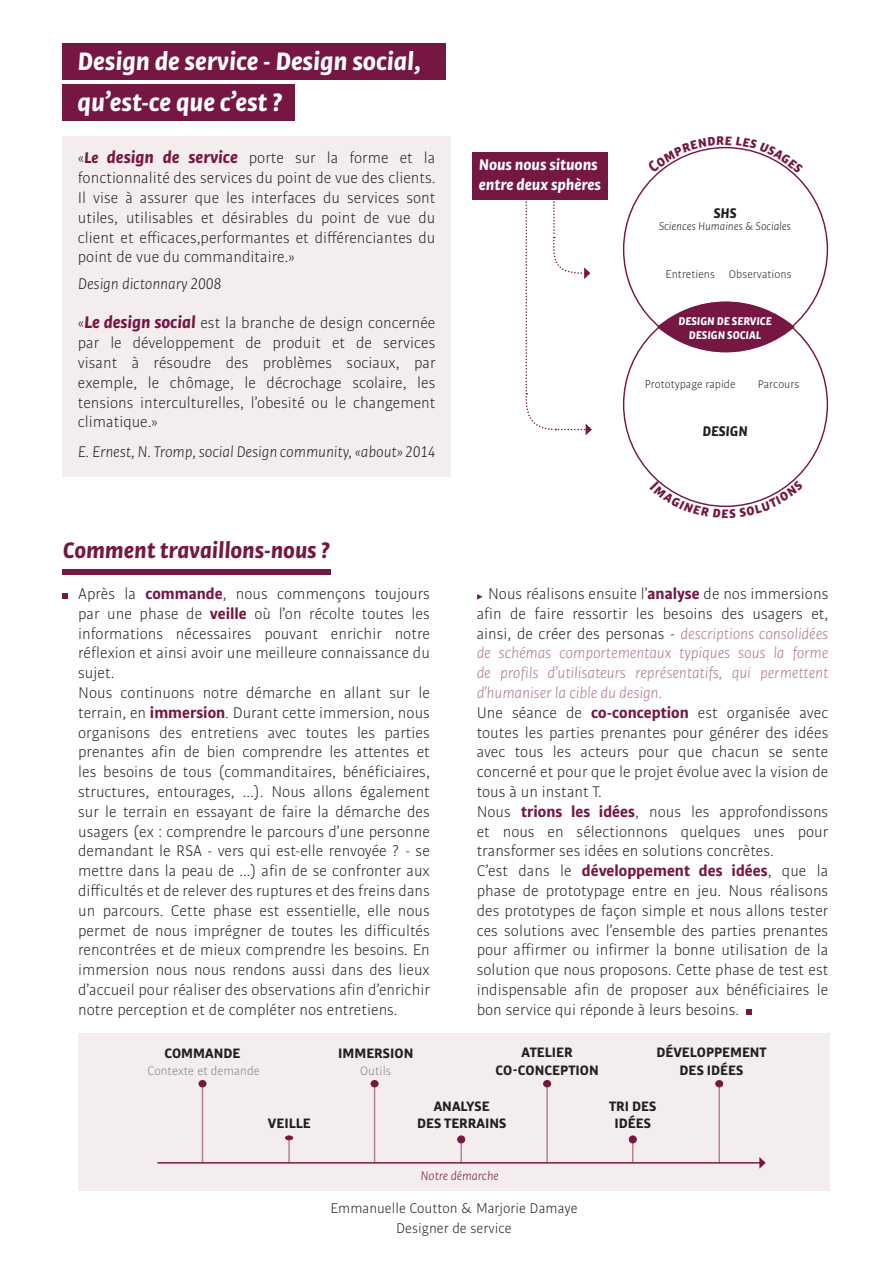
<style>
.page{position:relative;width:893px;height:1263px;background:#fff}
.page>*{position:absolute;margin:0;border:0;box-sizing:border-box;transform-origin:0 0}
.t1{font:italic 700 27px "Bulo";color:#fff}
.t2{font:italic 700 24px "Bulo";color:#751742}
.t3{font:300 16.5px/19.8px "Bulo";color:#231f20;text-align:justify}
.t4{font:italic 300 16.5px/19.8px "Bulo";color:#ab7a86;text-align:justify}
.t5{font:italic 300 16.5px "Bulo";color:#231f20}
.t6{font:italic 700 16.5px "Bulo";color:#fff}
.t7{font:300 15px "Bulo";color:#231f20}
.t8{font:italic 700 15px "Bulo";color:#231f20}
.t9{font:700 14.55px "Bulo";color:#231f20}
.t10{font:300 13.2px "Bulo";color:#808285}
.t11{font:italic 300 13.2px "Bulo";color:#751742}
.t12{font:300 12px "Bulo";color:#231f20}
.t13{font:italic 700 12px "Bulo";color:#fff}
.t14{font:italic 300 12px "Bulo";color:#231f20}
.s1{font-weight:700;font-style:italic;color:#751742}
.s2{font-weight:700;font-style:italic;font-size:18px;color:#751742}
.s3{font-weight:700;color:#751742}
.s4{font-style:normal;color:#231f20}
.s5{font-weight:700;font-style:normal;color:#751742}
.s6{font-style:normal}
</style>
<div class="page">
<div style="left:78px;top:1033px;width:752px;height:158px;background:#f3edee"></div>
<div style="left:63px;top:43px;width:383px;height:37px;background:#751742"></div>
<div style="left:63px;top:84px;width:232px;height:37px;background:#751742"></div>
<div style="left:63px;top:136px;width:388px;height:341px;background:#f3edee"></div>
<div style="left:63px;top:570px;width:268px;height:5px;background:#751742"></div>
<svg style="left:63px;top:593px;width:5px;height:6px"></svg>
<hr style="left:157px;top:1162px;width:603px;height:1px;background:#751742">
<svg style="left:759px;top:1157px;width:7px;height:12px"></svg>
<hr style="left:202px;top:1083px;width:1px;height:80px;background:#751742">
<div style="left:199px;top:1080px;width:7px;height:7px;background:#751742;border-radius:50%"></div>
<div style="left:199px;top:1080px;width:7px;height:7px;border:1px solid #751742;border-radius:50%"></div>
<hr style="left:374px;top:1083px;width:1px;height:80px;background:#751742">
<div style="left:371px;top:1080px;width:7px;height:7px;background:#751742;border-radius:50%"></div>
<div style="left:371px;top:1080px;width:8px;height:7px;border:1px solid #751742;border-radius:50%"></div>
<hr style="left:288px;top:1137px;width:2px;height:26px;background:#751742">
<div style="left:285px;top:1135px;width:8px;height:5px;border:1px solid #751742;border-radius:50%"></div>
<hr style="left:460px;top:1138px;width:2px;height:25px;background:#751742">
<div style="left:458px;top:1136px;width:7px;height:7px;background:#751742;border-radius:50%"></div>
<div style="left:457px;top:1135px;width:8px;height:8px;border:1px solid #751742;border-radius:50%"></div>
<svg style="left:632px;top:1143px;width:1px;height:20px"></svg>
<div style="left:629px;top:1136px;width:7px;height:7px;background:#751742;border-radius:50%"></div>
<div style="left:629px;top:1135px;width:8px;height:8px;border:1px solid #751742;border-radius:50%"></div>
<hr style="left:546px;top:1083px;width:2px;height:80px;background:#751742">
<div style="left:544px;top:1080px;width:7px;height:7px;background:#751742;border-radius:50%"></div>
<div style="left:543px;top:1080px;width:8px;height:7px;border:1px solid #751742;border-radius:50%"></div>
<hr style="left:718px;top:1083px;width:2px;height:80px;background:#751742">
<div style="left:716px;top:1080px;width:7px;height:7px;background:#751742;border-radius:50%"></div>
<div style="left:715px;top:1080px;width:8px;height:7px;border:1px solid #751742;border-radius:50%"></div>
<svg style="left:746px;top:1009px;width:5px;height:6px"></svg>
<svg style="left:477px;top:594px;width:6px;height:6px"></svg>
<div style="left:657px;top:301px;width:138px;height:51px;background:#751742;border-radius:50%"></div>
<svg style="left:525px;top:201px;width:67px;height:234px"></svg>
<div style="left:472px;top:152px;width:136px;height:48px;background:#751742"></div>
<svg style="left:657px;top:146px;width:137px;height:27px"></svg>
<svg style="left:657px;top:481px;width:137px;height:27px"></svg>
<p class="t1" style="left:78px;top:43px;width:345px">Design de service - Design social,</p>
<p class="t1" style="left:78px;top:84px;width:207px">qu’est-ce que c’est ?</p>
<p class="t3" style="left:78px;top:148px;width:359px">«<span class="s1">Le</span> <span class="s2">design de service</span> porte sur la forme et la fonctionnalité des services du point de vue des clients.<br>Il vise à assurer que les interfaces du services sont utiles, utilisables et désirables du point de vue du client et efficaces,performantes et différenciantes du point de vue du commanditaire.»</p>
<p class="t5" style="left:78px;top:274px;width:145px">Design dictonnary 2008</p>
<p class="t3" style="left:78px;top:313px;width:359px">«<span class="s2">Le design social</span> est la branche de design concernée par le développement de produit et de services visant à résoudre des problèmes sociaux, par exemple, le chômage, le décrochage scolaire, les tensions interculturelles, l’obesité ou le changement climatique.»</p>
<p class="t5" style="left:78px;top:442px;width:359px">E. Ernest, N. Tromp, social Design community, «about» 2014</p>
<p class="t2" style="left:63px;top:534px;width:269px">Comment travaillons-nous ?</p>
<p class="t3" style="left:78px;top:583px;width:353px">Après la <span class="s3">commande</span>, nous commençons toujours par une phase de <span class="s3">veille</span> où l’on récolte toutes les informations nécessaires pouvant enrichir notre réflexion et ainsi avoir une meilleure connaissance du sujet.</p>
<p class="t3" style="left:78px;top:682px;width:353px">Nous continuons notre démarche en allant sur le terrain, en <span class="s3">immersion</span>. Durant cette immersion, nous organisons des entretiens avec toutes les parties prenantes afin de bien comprendre les attentes et les besoins de tous (commanditaires, bénéficiaires, structures, entourages, ...). Nous allons également sur le terrain en essayant de faire la démarche des usagers (ex : comprendre le parcours d’une personne demandant le RSA - vers qui est-elle renvoyée ? - se mettre dans la peau de ...) afin de se confronter aux difficultés et de relever des ruptures et des freins dans un parcours. Cette phase est essentielle, elle nous permet de nous imprégner de toutes les difficultés rencontrées et de mieux comprendre les besoins. En immersion nous nous rendons aussi dans des lieux d’accueil pour réaliser des observations afin d’enrichir notre perception et de compléter nos entretiens.</p>
<p class="t6" style="left:479px;top:154px;width:120px">Nous nous situons</p>
<p class="t6" style="left:479px;top:174px;width:124px">entre deux sphères</p>
<p class="t8" style="left:714px;top:203px;width:24px">SHS</p>
<p class="t14" style="left:659px;top:219px;width:133px">Sciences Humaines &amp; Sociales</p>
<p class="t12" style="left:729px;top:267px;width:64px">Observations</p>
<p class="t12" style="left:665px;top:267px;width:51px">Entretiens</p>
<p class="t13" style="left:678px;top:313px;width:95px">DESIGN DE SERVICE</p>
<p class="t13" style="left:689px;top:327px;width:74px">DESIGN SOCIAL</p>
<p class="t12" style="left:645px;top:377px;width:92px">Prototypage rapide</p>
<p class="t8" style="left:702px;top:421px;width:47px">DESIGN</p>
<p class="t12" style="left:758px;top:377px;width:43px">Parcours</p>
<p class="t4" style="left:477px;top:583px;width:353px;text-indent:11px"><span class="s4">Nous réalisons ensuite l’</span><span class="s5">analyse</span> <span class="s4">de nos immersions afin de faire ressortir les besoins des usagers et, ainsi, de créer des personas -</span> descriptions consolidées de schémas comportementaux typiques sous la forme de profils d’utilisateurs représentatifs, qui permettent d’humaniser la cible du design<span class="s6">.</span></p>
<p class="t3" style="left:477px;top:702px;width:353px">Une séance de <span class="s3">co-conception</span> est organisée avec toutes les parties prenantes pour générer des idées avec tous les acteurs pour que chacun se sente concerné et pour que le projet évolue avec la vision de tous à un instant T.</p>
<p class="t3" style="left:477px;top:801px;width:353px">Nous <span class="s3">trions les idées</span>, nous les approfondissons et nous en sélectionnons quelques unes pour transformer ses idées en solutions concrètes.</p>
<p class="t3" style="left:477px;top:861px;width:353px">C’est dans le <span class="s3">développement des idées</span>, que la phase de prototypage entre en jeu. Nous réalisons des prototypes de façon simple et nous allons tester ces solutions avec l’ensemble des parties prenantes pour affirmer ou infirmer la bonne utilisation de la solution que nous proposons. Cette phase de test est indispensable afin de proposer aux bénéficiaires le bon service qui réponde à leurs besoins.</p>
<p class="t9" style="left:656px;top:1043px;width:112px">DÉVELOPPEMENT</p>
<p class="t9" style="left:164px;top:1044px;width:77px">COMMANDE</p>
<p class="t9" style="left:338px;top:1044px;width:77px">IMMERSION</p>
<p class="t9" style="left:522px;top:1043px;width:53px">ATELIER</p>
<p class="t9" style="left:495px;top:1060px;width:105px">CO-CONCEPTION</p>
<p class="t10" style="left:147px;top:1063px;width:114px">Contexte et demande</p>
<p class="t9" style="left:680px;top:1060px;width:65px">DES IDÉES</p>
<p class="t10" style="left:360px;top:1063px;width:33px">Outils</p>
<p class="t9" style="left:268px;top:1114px;width:44px">VEILLE</p>
<p class="t9" style="left:434px;top:1097px;width:57px">ANALYSE</p>
<p class="t9" style="left:417px;top:1114px;width:91px">DES TERRAINS</p>
<p class="t11" style="left:421px;top:1168px;width:79px">Notre démarche</p>
<p class="t7" style="left:330px;top:1199px;width:249px">Emmanuelle Coutton &amp; Marjorie Damaye</p>
<p class="t7" style="left:396px;top:1218px;width:117px">Designer de service</p>
<p class="t9" style="left:609px;top:1097px;width:49px">TRI DES</p>
<p class="t9" style="left:614px;top:1114px;width:38px">IDÉES</p>
</div>
